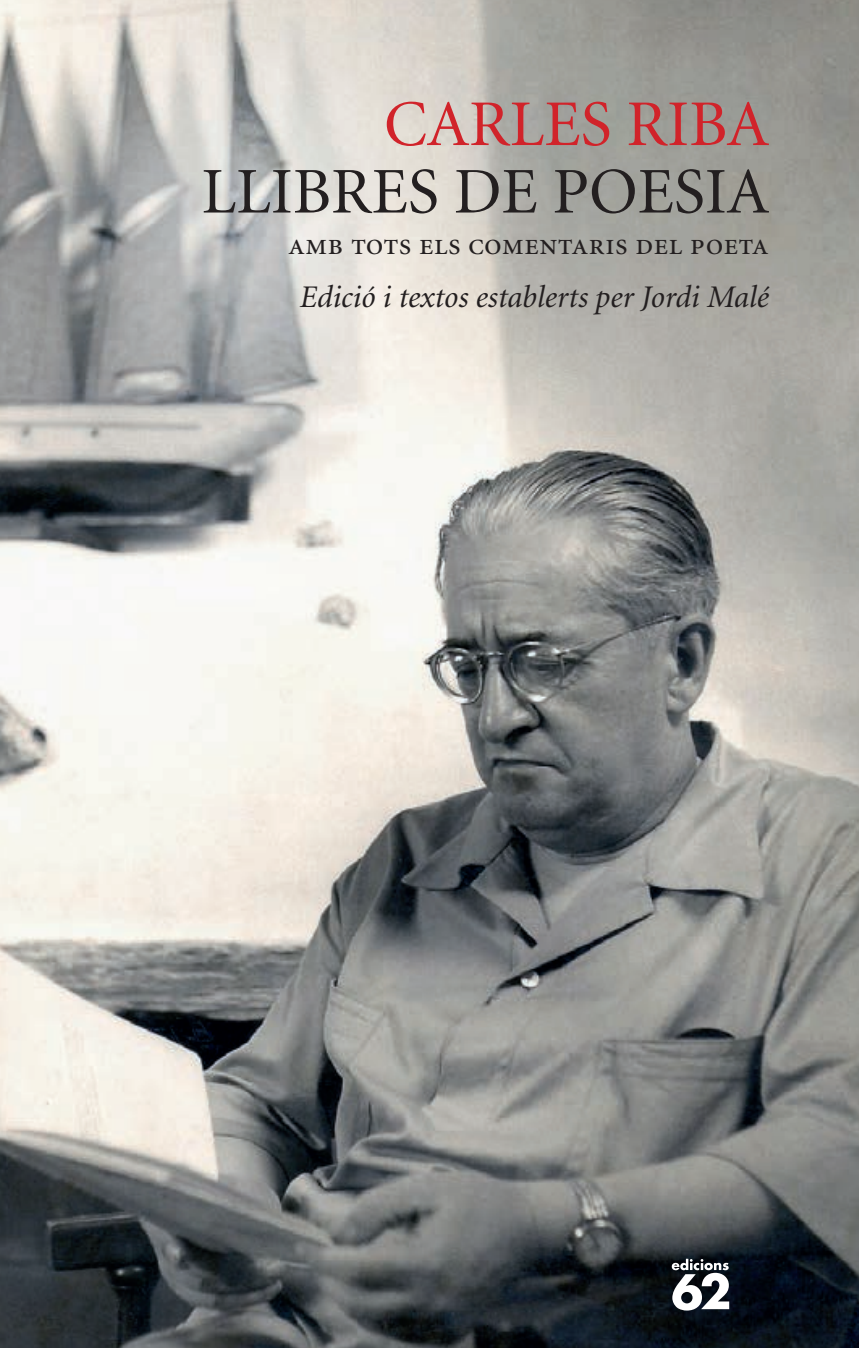
<style>
.page{position:relative;width:859px;height:1348px;background:#fff}
.page>*{position:absolute;margin:0;border:0;box-sizing:border-box;transform-origin:0 0}
.t1{font:65.25px "Minion";color:#231f20}
.t2{font:65.25px "Minion";color:#d1232a}
.t3{font:italic 31.5px "Minion";color:#231f20}
.t4{font:31.5px "Minion Regular SC";color:#231f20}
</style>
<div class="page">
<img style="left:0;top:0;width:859px;height:1347px">
<svg style="left:672px;top:1258px;width:57px;height:52px"></svg>
<h1 class="t2" style="left:384px;top:92px;width:386px">CARLES RIBA</h1>
<h1 class="t1" style="left:201px;top:159px;width:569px">LLIBRES DE POESIA</h1>
<p class="t4" style="left:288px;top:228px;width:482px">amb tots els comentaris del poeta</p>
<p class="t3" style="left:300px;top:281px;width:470px">Edició i textos establerts per Jordi Malé</p>
</div>
